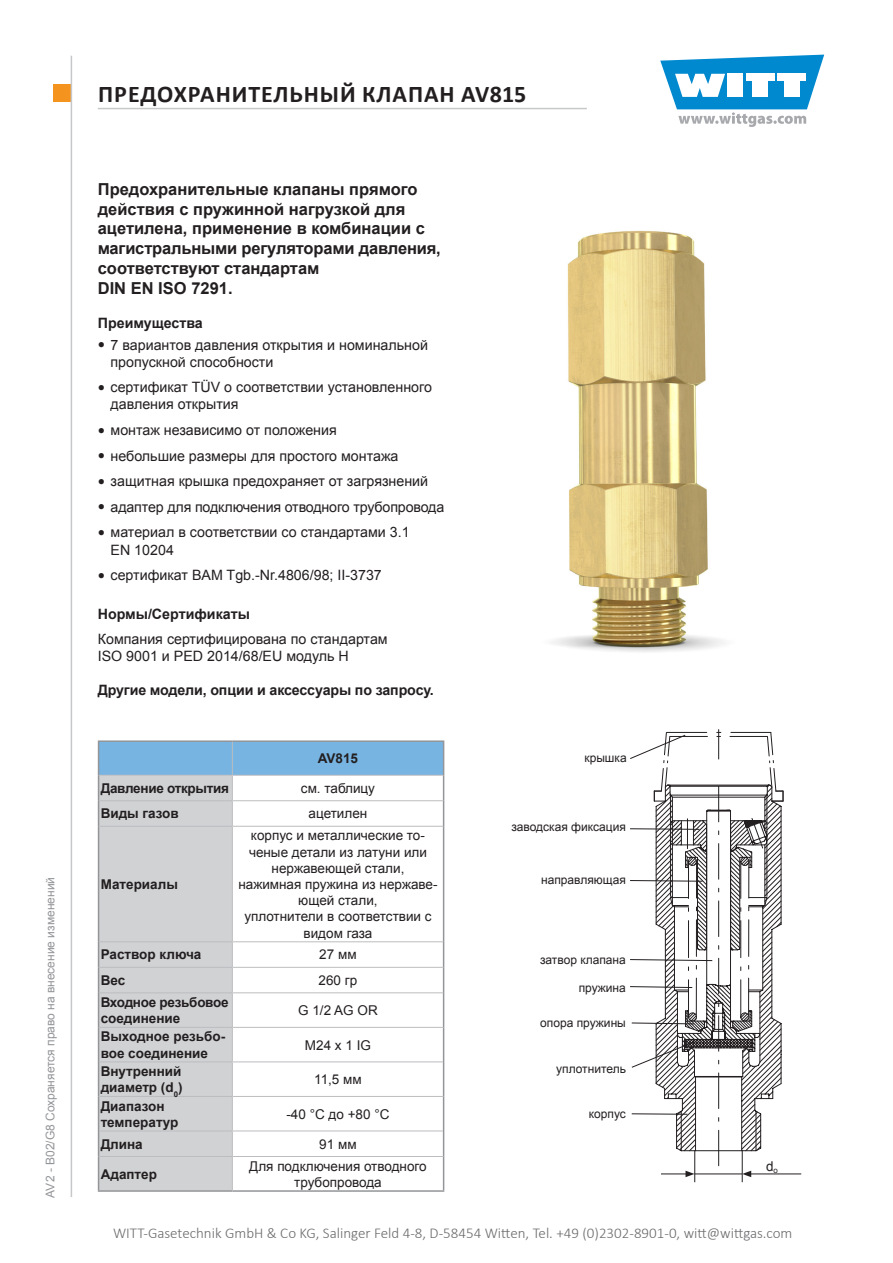
<style>
.page{position:relative;width:893px;height:1263px;background:#fff}
.page>*{position:absolute;margin:0;border:0;box-sizing:border-box;transform-origin:0 0}
.t1{font:700 24px "Calibri";letter-spacing:.04em;color:#231f20}
.Einleitungstext{font:700 16.5px/19.8px "Arial";color:#231f20}
.t2{font:300 15px "Calibri";color:#6b6b6e}
.Grundtext{font:14.25px/17.1px "Arial";color:#231f20}
.Überschrift{font:700 14.25px "Arial";letter-spacing:-.01em;color:#231f20}
.Einleitungstext-2{font:13.5px/16.2px "Arial";color:#231f20;text-align:center}
.Einleitungstext-3{font:700 13.5px/16.2px "Arial";color:#231f20}
.Einleitungstext-4{font:700 13.5px/16.2px "Arial";letter-spacing:-.02em;color:#231f20}
.Grundtext-2{font:12px "Arial";color:#231f20}
.t3{font:12px "Arial";color:#939598}
.s1{font-family:"Bookman Old Style";font-size:12px}
</style>
<div class="page">
<div style="left:53px;top:85px;width:17px;height:17px;background:#f4931d"></div>
<svg style="left:660px;top:55px;width:164px;height:72px"></svg>
<hr style="left:71px;top:56px;width:1px;height:1141px;background:#c7c8ca">
<hr style="left:98px;top:108px;width:489px;height:1px;background:#c7c8ca">
<img style="left:552px;top:230px;width:173px;height:422px">
<div style="left:99px;top:827px;width:133px;height:363px;background:#d1d2d4"></div>
<svg style="left:233px;top:827px;width:210px;height:363px"></svg>
<hr style="left:98px;top:740px;width:134px;height:2px;background:#939598">
<hr style="left:232px;top:740px;width:212px;height:2px;background:#939598">
<hr style="left:98px;top:826px;width:1px;height:116px;background:#939598">
<hr style="left:443px;top:826px;width:1px;height:116px;background:#939598">
<svg style="left:98px;top:942px;width:1px;height:51px"></svg>
<svg style="left:443px;top:942px;width:1px;height:51px"></svg>
<hr style="left:98px;top:993px;width:1px;height:34px;background:#939598">
<hr style="left:443px;top:993px;width:1px;height:34px;background:#939598">
<hr style="left:98px;top:1027px;width:1px;height:35px;background:#939598">
<hr style="left:443px;top:1027px;width:1px;height:35px;background:#939598">
<hr style="left:98px;top:1062px;width:1px;height:34px;background:#939598">
<hr style="left:443px;top:1062px;width:1px;height:34px;background:#939598">
<hr style="left:98px;top:1096px;width:1px;height:35px;background:#939598">
<hr style="left:443px;top:1096px;width:1px;height:35px;background:#939598">
<svg style="left:98px;top:1131px;width:1px;height:25px"></svg>
<svg style="left:443px;top:1131px;width:1px;height:25px"></svg>
<hr style="left:98px;top:1156px;width:1px;height:34px;background:#939598">
<hr style="left:443px;top:1156px;width:1px;height:34px;background:#939598">
<hr style="left:98px;top:1190px;width:134px;height:2px;background:#939598">
<hr style="left:232px;top:1190px;width:212px;height:2px;background:#939598">
<svg style="left:98px;top:741px;width:346px;height:85px"></svg>
<hr style="left:99px;top:826px;width:133px;height:1px;background:#bcbdc0">
<hr style="left:232px;top:826px;width:211px;height:1px;background:#bcbdc0">
<hr style="left:232px;top:827px;width:1px;height:114px;background:#bcbdc0">
<hr style="left:99px;top:941px;width:133px;height:1px;background:#bcbdc0">
<hr style="left:232px;top:941px;width:211px;height:1px;background:#bcbdc0">
<hr style="left:99px;top:967px;width:133px;height:1px;background:#bcbdc0">
<hr style="left:232px;top:967px;width:211px;height:1px;background:#bcbdc0">
<svg style="left:232px;top:942px;width:1px;height:50px"></svg>
<hr style="left:99px;top:992px;width:133px;height:1px;background:#bcbdc0">
<hr style="left:232px;top:992px;width:211px;height:1px;background:#bcbdc0">
<hr style="left:232px;top:993px;width:1px;height:34px;background:#bcbdc0">
<hr style="left:99px;top:1027px;width:133px;height:1px;background:#bcbdc0">
<hr style="left:232px;top:1027px;width:211px;height:1px;background:#bcbdc0">
<hr style="left:232px;top:1028px;width:1px;height:33px;background:#bcbdc0">
<hr style="left:99px;top:1061px;width:133px;height:1px;background:#bcbdc0">
<hr style="left:232px;top:1061px;width:211px;height:1px;background:#bcbdc0">
<hr style="left:232px;top:1062px;width:1px;height:34px;background:#bcbdc0">
<hr style="left:99px;top:1096px;width:133px;height:1px;background:#bcbdc0">
<hr style="left:232px;top:1096px;width:211px;height:1px;background:#bcbdc0">
<hr style="left:232px;top:1097px;width:1px;height:33px;background:#bcbdc0">
<hr style="left:99px;top:1130px;width:133px;height:1px;background:#bcbdc0">
<hr style="left:232px;top:1130px;width:211px;height:1px;background:#bcbdc0">
<svg style="left:232px;top:1131px;width:1px;height:25px"></svg>
<hr style="left:99px;top:1156px;width:133px;height:1px;background:#bcbdc0">
<hr style="left:232px;top:1156px;width:211px;height:1px;background:#bcbdc0">
<hr style="left:232px;top:1157px;width:1px;height:33px;background:#bcbdc0">
<hr style="left:694px;top:1150px;width:1px;height:32px;background:#231f20">
<hr style="left:742px;top:1150px;width:1px;height:32px;background:#231f20">
<hr style="left:749px;top:1174px;width:52px;height:1px;background:#231f20">
<svg style="left:630px;top:729px;width:154px;height:448px"></svg>
<hr style="left:632px;top:1113px;width:55px;height:1px;background:#231f20">
<p class="t3" style="left:42px;top:1197px;width:322px;rotate:-90deg">AV2 - B02/G8 Сохраняется право на внесение изменений</p>
<h1 class="t1" style="left:98px;top:78px;width:430px">ПРЕДОХРАНИТЕЛЬНЫЙ КЛАПАН AV815</h1>
<p class="Einleitungstext" style="left:98px;top:180px;width:345px">Предохранительные клапаны прямого действия с пружинной нагрузкой для ацетилена, применение в комбинации с магистральными регуляторами давления, соответствуют стандартам<br>DIN EN ISO 7291.</p>
<p class="Überschrift" style="left:98px;top:314px;width:107px">Преимущества</p>
<p class="Grundtext" style="left:111px;top:336px;width:319px;text-indent:-13px"><span class="s1">●</span> 7 вариантов давления открытия и номинальной пропускной способности</p>
<p class="Grundtext" style="left:111px;top:379px;width:323px;text-indent:-13px"><span class="s1">●</span> сертификат TÜV о соответствии установленного давления открытия</p>
<p class="Grundtext" style="left:98px;top:422px;width:241px"><span class="s1">●</span> монтаж независимо от положения</p>
<p class="Grundtext" style="left:98px;top:447px;width:302px"><span class="s1">●</span> небольшие размеры для простого монтажа</p>
<p class="Grundtext" style="left:98px;top:473px;width:332px"><span class="s1">●</span> защитная крышка предохраняет от загрязнений</p>
<p class="Grundtext" style="left:98px;top:498px;width:348px"><span class="s1">●</span> адаптер для подключения отводного трубопровода</p>
<p class="Grundtext" style="left:111px;top:524px;width:301px;text-indent:-13px"><span class="s1">●</span> материал в соответствии со стандартами 3.1<br>EN 10204</p>
<p class="Grundtext" style="left:98px;top:567px;width:286px"><span class="s1">●</span> сертификат BAM Tgb.-Nr.4806/98; II-3737</p>
<p class="Überschrift" style="left:98px;top:604px;width:154px">Нормы/Сертификаты</p>
<p class="Grundtext" style="left:98px;top:631px;width:291px">Компания сертифицирована по стандартам<br>ISO 9001 и PED 2014/68/EU модуль H</p>
<p class="Überschrift" style="left:98px;top:681px;width:338px">Другие модели, опции и аксессуары по запросу.</p>
<p class="Einleitungstext-3" style="left:318px;top:751px;width:42px">AV815</p>
<p class="Einleitungstext-4" style="left:101px;top:780px;width:130px">Давление открытия</p>
<p class="Einleitungstext-2" style="left:301px;top:780px;width:76px">см. таблицу</p>
<p class="Einleitungstext-3" style="left:101px;top:806px;width:80px">Виды газов</p>
<p class="Einleitungstext-2" style="left:309px;top:806px;width:60px">ацетилен</p>
<p class="Einleitungstext-3" style="left:101px;top:876px;width:79px">Материалы</p>
<p class="Einleitungstext-2" style="left:238px;top:828px;width:201px">корпус и металлические то&shy;ченые детали из латуни или нержавеющей стали, нажимная пружина из нержаве&shy;ющей стали,<br>уплотнители в соответствии с видом газа</p>
<p class="Grundtext-2" style="left:584px;top:750px;width:44px">крышка</p>
<p class="Grundtext-2" style="left:511px;top:819px;width:116px">заводская фиксация</p>
<p class="Grundtext-2" style="left:541px;top:872px;width:86px">направляющая</p>
<p class="Einleitungstext-3" style="left:101px;top:947px;width:102px">Раствор ключа</p>
<p class="Einleitungstext-2" style="left:319px;top:947px;width:39px">27 мм</p>
<p class="Einleitungstext-3" style="left:101px;top:972px;width:26px">Вес</p>
<p class="Einleitungstext-2" style="left:319px;top:972px;width:40px">260 гр</p>
<p class="Einleitungstext-4" style="left:101px;top:994px;width:129px">Входное резьбовое соединение</p>
<p class="Einleitungstext-2" style="left:298px;top:1002px;width:81px">G 1/2 AG OR</p>
<p class="Einleitungstext-3" style="left:101px;top:1029px;width:126px">Выходное резьбо&shy;вое соединение</p>
<p class="Einleitungstext-2" style="left:305px;top:1037px;width:68px">M24 x 1 IG</p>
<p class="Einleitungstext-3" style="left:101px;top:1063px;width:83px">Внутренний диаметр (d<sub>0</sub>)</p>
<p class="Einleitungstext-2" style="left:314px;top:1071px;width:49px">11,5 мм</p>
<p class="Einleitungstext-3" style="left:101px;top:1098px;width:79px">Диапазон температур</p>
<p class="Einleitungstext-2" style="left:286px;top:1106px;width:105px">-40 °C до +80 °C</p>
<p class="Einleitungstext-3" style="left:101px;top:1136px;width:44px">Длина</p>
<p class="Einleitungstext-2" style="left:319px;top:1136px;width:39px">91 мм</p>
<p class="Einleitungstext-3" style="left:101px;top:1166px;width:58px">Адаптер</p>
<p class="Einleitungstext-2" style="left:249px;top:1158px;width:179px">Для подключения отводного трубопровода</p>
<p class="Einleitungstext-2" style="left:766px;top:1159px;width:13px">d<sub>o</sub></p>
<p class="Grundtext-2" style="left:540px;top:952px;width:87px">затвор клапана</p>
<p class="Grundtext-2" style="left:579px;top:979px;width:49px">пружина</p>
<p class="Grundtext-2" style="left:540px;top:1015px;width:87px">опора пружины</p>
<p class="Grundtext-2" style="left:556px;top:1061px;width:71px">уплотнитель</p>
<p class="Grundtext-2" style="left:589px;top:1106px;width:39px">корпус</p>
<p class="t2" style="left:113px;top:1224px;width:681px">WITT-Gasetechnik GmbH &amp; Co KG, Salinger Feld 4-8, D-58454 Witten, Tel. +49 (0)2302-8901-0, witt@wittgas.com</p>
</div>
